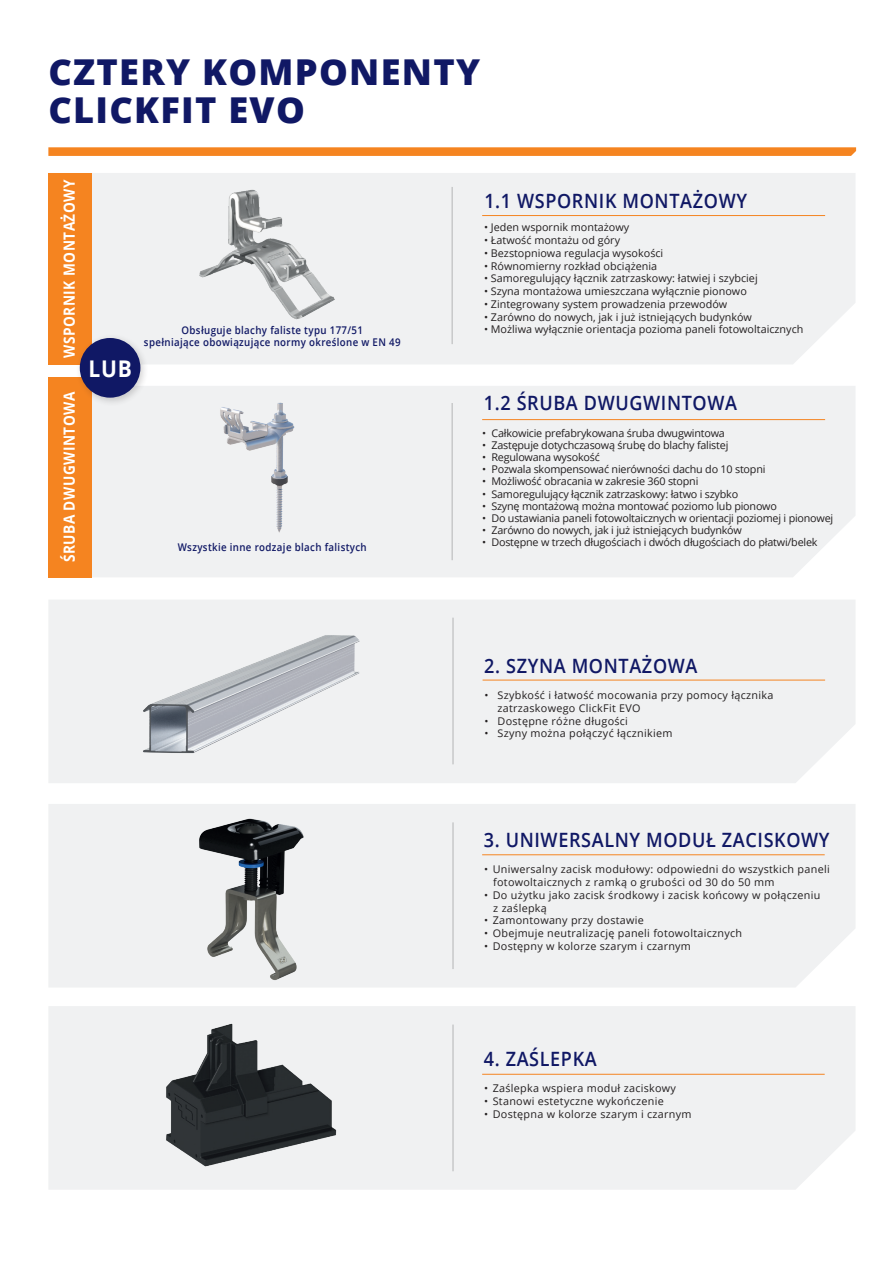
<style>
.page{position:relative;width:893px;height:1263px;background:#fff}
.page>*{position:absolute;margin:0;border:0;box-sizing:border-box;transform-origin:0 0}
.t1{font:800 35.7px/38px "Open Sans";letter-spacing:.035em;color:#101865}
.t2{font:700 22.95px "Open Sans";color:#fff;scale:.91 1}
.t3{font:600 19.8px "Open Sans";letter-spacing:.035em;color:#101865;scale:.91 1}
.t4{font:700 15.45px "Open Sans";letter-spacing:.035em;color:#fff;scale:.89 1}
.t5{font:10.65px/12.8px "Open Sans";letter-spacing:.025em;color:#231f20}
.t6{font:10.65px "Open Sans";letter-spacing:-.02em;color:#231f20}
.t7{font:10.65px "Open Sans";color:#231f20}
.t8{font:600 10.65px/12.8px "Open Sans";letter-spacing:.035em;color:#101865;text-align:center;scale:.91 1}
</style>
<div class="page">
<div style="left:92px;top:386px;width:763px;height:191px;background:#f0f1f2"></div>
<svg style="left:48px;top:147px;width:808px;height:9px;background:#f5892a"></svg>
<div style="left:92px;top:173px;width:763px;height:191px;background:#f0f1f2"></div>
<div style="left:49px;top:600px;width:806px;height:183px;background:#f0f1f2"></div>
<div style="left:49px;top:804px;width:806px;height:183px;background:#f0f1f2"></div>
<div style="left:49px;top:1006px;width:806px;height:184px;background:#f0f1f2"></div>
<hr style="left:452px;top:187px;width:1px;height:157px;background:#57585a">
<hr style="left:452px;top:403px;width:1px;height:157px;background:#57585a">
<div style="left:48px;top:173px;width:44px;height:191px;background:#f58420"></div>
<div style="left:48px;top:377px;width:44px;height:200px;background:#f58420"></div>
<hr style="left:482px;top:419px;width:343px;height:1px;background:#f58420">
<div style="left:75px;top:333px;width:75px;height:74px;background:#231f20;opacity:.2"></div>
<div style="left:80px;top:338px;width:60px;height:60px;background:#101865;border-radius:50%"></div>
<hr style="left:482px;top:215px;width:343px;height:1px;background:#f58420">
<img style="left:140px;top:182px;width:264px;height:143px">
<div style="left:129px;top:390px;width:287px;height:156px;background:#f0f1f2"></div>
<hr style="left:483px;top:680px;width:342px;height:1px;background:#f58420">
<hr style="left:453px;top:618px;width:1px;height:146px;background:#57585a">
<hr style="left:453px;top:822px;width:1px;height:147px;background:#57585a">
<hr style="left:453px;top:1024px;width:1px;height:147px;background:#57585a">
<img style="left:138px;top:631px;width:225px;height:126px">
<img style="left:196px;top:818px;width:110px;height:162px">
<img style="left:161px;top:1021px;width:180px;height:147px">
<hr style="left:482px;top:854px;width:343px;height:1px;background:#f58420">
<hr style="left:482px;top:1074px;width:343px;height:1px;background:#f58420">
<h1 class="t1" style="left:48px;top:51px;width:433px">CZTERY KOMPONENTY<br>CLICKFIT EVO</h1>
<h3 class="t4" style="left:58px;top:358px;width:202px;rotate:-90deg">WSPORNIK MONTAŻOWY</h3>
<h3 class="t4" style="left:58px;top:562px;width:193px;rotate:-90deg">ŚRUBA DWUGWINTOWA</h3>
<h2 class="t2" style="left:88px;top:352px;width:49px">LUB</h2>
<p class="t8" style="left:144px;top:323px;width:284px">Obsługuje blachy faliste typu 177/51<br>spełniające obowiązujące normy określone w EN 49</p>
<p class="t8" style="left:178px;top:540px;width:209px">Wszystkie inne rodzaje blach falistych</p>
<h3 class="t3" style="left:484px;top:188px;width:290px">1.1 WSPORNIK MONTAŻOWY</h3>
<p class="t7" style="left:484px;top:220px;width:147px">• Jeden wspornik montażowy</p>
<p class="t7" style="left:484px;top:233px;width:138px">• Łatwość montażu od góry</p>
<p class="t7" style="left:484px;top:246px;width:181px">• Bezstopniowa regulacja wysokości</p>
<p class="t7" style="left:484px;top:259px;width:175px">• Równomierny rozkład obciążenia</p>
<p class="t7" style="left:484px;top:271px;width:275px">• Samoregulujący łącznik zatrzaskowy: łatwiej i szybciej</p>
<p class="t7" style="left:484px;top:284px;width:264px">• Szyna montażowa umieszczana wyłącznie pionowo</p>
<p class="t7" style="left:484px;top:297px;width:245px">• Zintegrowany system prowadzenia przewodów</p>
<p class="t7" style="left:484px;top:310px;width:269px">• Zarówno do nowych, jak i już istniejących budynków</p>
<p class="t7" style="left:484px;top:322px;width:321px">• Możliwa wyłącznie orientacja pozioma paneli fotowoltaicznych</p>
<h3 class="t3" style="left:484px;top:390px;width:280px">1.2 ŚRUBA DWUGWINTOWA</h3>
<p class="t6" style="left:482px;top:426px;width:244px">• Całkowicie prefabrykowana śruba dwugwintowa</p>
<p class="t6" style="left:482px;top:438px;width:248px">• Zastępuje dotychczasową śrubę do blachy falistej</p>
<p class="t6" style="left:482px;top:450px;width:119px">• Regulowana wysokość</p>
<p class="t6" style="left:482px;top:462px;width:285px">• Pozwala skompensować nierówności dachu do 10 stopni</p>
<p class="t6" style="left:482px;top:474px;width:218px">• Możliwość obracania w zakresie 360 stopni</p>
<p class="t6" style="left:482px;top:486px;width:258px">• Samoregulujący łącznik zatrzaskowy: łatwo i szybko</p>
<p class="t6" style="left:482px;top:499px;width:296px">• Szynę montażową można montować poziomo lub pionowo</p>
<p class="t6" style="left:482px;top:511px;width:353px">• Do ustawiania paneli fotowoltaicznych w orientacji poziomej i pionowej</p>
<p class="t6" style="left:482px;top:523px;width:261px">• Zarówno do nowych, jak i już istniejących budynków</p>
<p class="t6" style="left:482px;top:535px;width:337px">• Dostępne w trzech długościach i dwóch długościach do płatwi/belek</p>
<h3 class="t3" style="left:484px;top:652px;width:236px">2. SZYNA MONTAŻOWA</h3>
<p class="t5" style="left:498px;top:689px;width:277px;text-indent:-13px">• Szybkość i łatwość mocowania przy pomocy łącznika zatrzaskowego ClickFit EVO</p>
<p class="t5" style="left:484px;top:714px;width:145px">• Dostępne różne długości</p>
<p class="t5" style="left:484px;top:727px;width:189px">• Szyny można połączyć łącznikiem</p>
<h3 class="t3" style="left:484px;top:826px;width:381px">3. UNIWERSALNY MODUŁ ZACISKOWY</h3>
<p class="t5" style="left:493px;top:863px;width:338px;text-indent:-9px">• Uniwersalny zacisk modułowy: odpowiedni do wszystkich paneli fotowoltaicznych z ramką o grubości od 30 do 50 mm</p>
<p class="t5" style="left:493px;top:888px;width:329px;text-indent:-9px">• Do użytku jako zacisk środkowy i zacisk końcowy w połączeniu z zaślepką</p>
<p class="t5" style="left:484px;top:914px;width:161px">• Zamontowany przy dostawie</p>
<p class="t5" style="left:484px;top:927px;width:260px">• Obejmuje neutralizację paneli fotowoltaicznych</p>
<p class="t5" style="left:484px;top:939px;width:208px">• Dostępny w kolorze szarym i czarnym</p>
<h3 class="t3" style="left:484px;top:1045px;width:126px">4. ZAŚLEPKA</h3>
<p class="t5" style="left:484px;top:1081px;width:194px">• Zaślepka wspiera moduł zaciskowy</p>
<p class="t5" style="left:484px;top:1094px;width:181px">• Stanowi estetyczne wykończenie</p>
<p class="t5" style="left:484px;top:1107px;width:209px">• Dostępna w kolorze szarym i czarnym</p>
</div>
